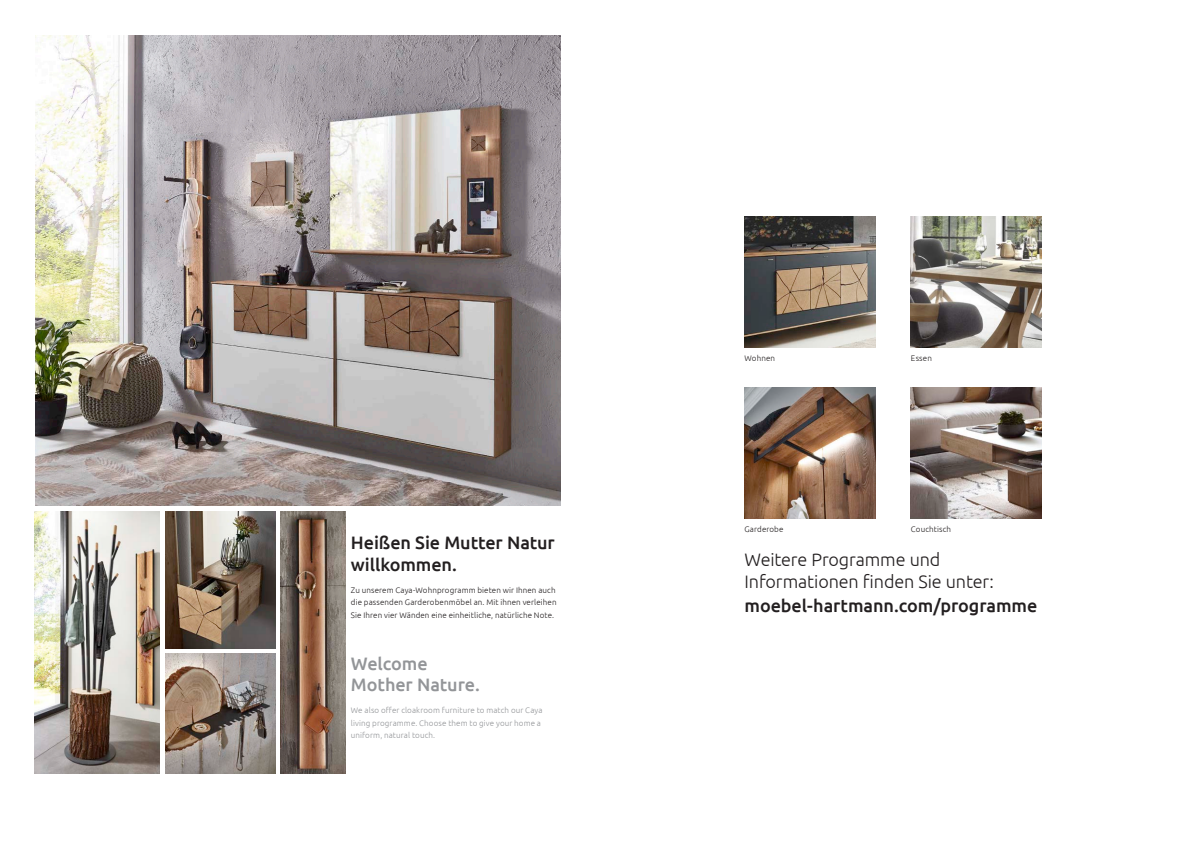
<style>
.page{position:relative;width:1191px;height:842px;background:#fff}
.page>*{position:absolute;margin:0;border:0;box-sizing:border-box;transform-origin:0 0}
.t1{font:500 18px "Ubuntu";letter-spacing:-.005em;color:#231f20}
.t2{font:300 18px "Ubuntu";letter-spacing:-.005em;color:#231f20}
.t3{font:500 18px/21.6px "Ubuntu";letter-spacing:-.005em;color:#939598}
.t4{font:300 8px/12.8px "Ubuntu";letter-spacing:.015em;color:#231f20;text-align:justify}
.t5{font:300 8px/12.8px "Ubuntu";letter-spacing:.015em;color:#939598}
</style>
<div class="page">
<img style="left:744px;top:217px;width:131px;height:131px">
<img style="left:911px;top:217px;width:131px;height:131px">
<img style="left:744px;top:387px;width:131px;height:131px">
<img style="left:911px;top:387px;width:131px;height:131px">
<img style="left:35px;top:35px;width:525px;height:470px">
<img style="left:34px;top:511px;width:125px;height:263px">
<img style="left:165px;top:511px;width:110px;height:137px">
<img style="left:281px;top:511px;width:64px;height:263px">
<img style="left:165px;top:653px;width:110px;height:121px">
<p class="t1" style="left:351px;top:532px;width:205px">Heißen Sie Mutter Natur</p>
<p class="t1" style="left:351px;top:553px;width:108px">willkommen.</p>
<p class="t4" style="left:351px;top:583px;width:207px">Zu unserem Caya-Wohnprogramm bieten wir Ihnen auch die passenden Garderobenmöbel an. Mit ihnen verleihen Sie Ihren vier Wänden eine einheitliche, natürliche Note.</p>
<p class="t3" style="left:351px;top:652px;width:130px">Welcome<br>Mother Nature.</p>
<p class="t5" style="left:351px;top:703px;width:193px">We also offer cloakroom furniture to match our Caya living programme. Choose them to give your home a uniform, natural touch.</p>
<p class="t4" style="left:744px;top:351px;width:32px">Wohnen</p>
<p class="t4" style="left:911px;top:351px;width:22px">Essen</p>
<p class="t4" style="left:744px;top:522px;width:41px">Garderobe</p>
<p class="t4" style="left:911px;top:522px;width:42px">Couchtisch</p>
<p class="t2" style="left:744px;top:549px;width:197px">Weitere Programme und</p>
<p class="t2" style="left:744px;top:571px;width:251px">Informationen finden Sie unter:</p>
<p class="t1" style="left:744px;top:594px;width:294px">moebel-hartmann.com/programme</p>
</div>
